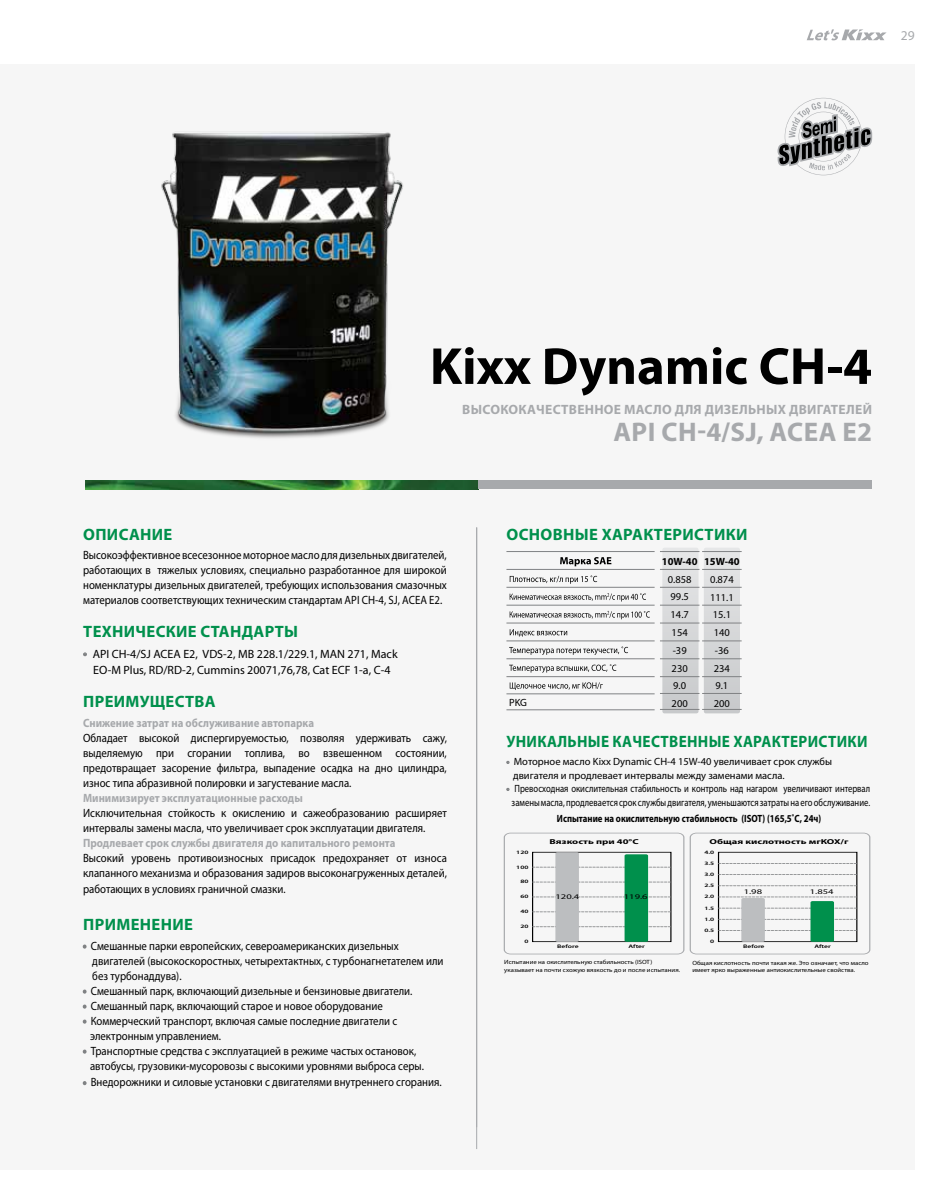
<style>
.page{position:relative;width:936px;height:1191px;background:#fff}
.page>*{position:absolute;margin:0;border:0;box-sizing:border-box;transform-origin:0 0}
.t1{font:700 52.5px "Myriad Pro";color:#000}
.t2{font:700 27px "Myriad Pro";letter-spacing:.02em;color:#a7a9ac}
.t3{font:700 16.5px "Myriad Pro";letter-spacing:.02em;color:#00904c}
.t4{font:700 16.5px "Myriad Pro";letter-spacing:.02em;color:#00904c;scale:.92 1}
.t5{font:700 13.5px "Myriad Pro";letter-spacing:.02em;color:#a7a9ac}
.t6{font:13.5px "Myriad Pro";color:#a7a9ac}
.t7{font:12px/15px "Myriad Pro";color:#000;scale:.9 1}
.t8{font:700 12px "Myriad Pro";color:#a7a9ac;scale:.9 1}
.t9{font:12px/16.5px "Myriad Pro";color:#000;text-align:center}
.t10{font:10.5px/17.7px "Myriad Pro";color:#000}
.t11{font:10.5px/13.5px "Myriad Pro";color:#000;text-align:center;scale:.82 1}
.t12{font:700 10.5px "Myriad Pro";color:#000;scale:.84 1}
.t13{font:700 10.5px "Myriad Pro";color:#000}
.t14{font:700 7.05px "Myriad Pro";color:#000;scale:1.48 1}
.t15{font:7.05px "Myriad Pro";color:#000;scale:1.48 1}
.t16{font:6.15px/7.6px "Myriad Pro";color:#000;scale:1.11 1}
.t17{font:600 5.1px/11.2px "Myriad Pro";color:#000;text-align:right;scale:1.48 1}
.s1{font-size:13.5px;color:#808284}
.s2{color:#808284}
</style>
<div class="page">
<div style="left:0;top:64px;width:914px;height:1105px;background:#f6f6f6"></div>
<img style="left:85px;top:480px;width:393px;height:9px">
<div style="left:478px;top:480px;width:394px;height:9px;background:#a7a9ac"></div>
<svg style="left:777px;top:98px;width:95px;height:77px"></svg>
<img style="left:161px;top:132px;width:242px;height:306px">
<svg style="left:807px;top:29px;width:79px;height:11px"></svg>
<svg style="left:83px;top:652px;width:4px;height:4px"></svg>
<svg style="left:83px;top:944px;width:4px;height:4px"></svg>
<svg style="left:83px;top:989px;width:4px;height:4px"></svg>
<svg style="left:83px;top:1004px;width:4px;height:4px"></svg>
<svg style="left:83px;top:1019px;width:4px;height:4px"></svg>
<svg style="left:83px;top:1049px;width:4px;height:4px"></svg>
<svg style="left:83px;top:1081px;width:4px;height:4px"></svg>
<hr style="left:476px;top:527px;width:1px;height:622px;background:#a7a9ac">
<svg style="left:503px;top:832px;width:367px;height:122px"></svg>
<hr style="left:506px;top:569px;width:148px;height:1px;background:#808284">
<hr style="left:506px;top:551px;width:148px;height:1px;background:#808284">
<hr style="left:506px;top:676px;width:148px;height:1px;background:#808284">
<hr style="left:506px;top:693px;width:148px;height:1px;background:#808284">
<hr style="left:506px;top:709px;width:148px;height:1px;background:#808284">
<hr style="left:506px;top:587px;width:148px;height:1px;background:#808284">
<hr style="left:506px;top:605px;width:148px;height:1px;background:#808284">
<hr style="left:506px;top:622px;width:148px;height:1px;background:#808284">
<hr style="left:506px;top:640px;width:148px;height:1px;background:#808284">
<hr style="left:506px;top:658px;width:148px;height:1px;background:#808284">
<svg style="left:662px;top:548px;width:78px;height:165px;background:#d7d8da"></svg>
<hr style="left:702px;top:569px;width:39px;height:1px;background:#808284">
<hr style="left:702px;top:551px;width:39px;height:1px;background:#808284">
<hr style="left:702px;top:676px;width:39px;height:1px;background:#808284">
<hr style="left:702px;top:587px;width:39px;height:1px;background:#808284">
<hr style="left:702px;top:605px;width:39px;height:1px;background:#808284">
<hr style="left:702px;top:622px;width:39px;height:1px;background:#808284">
<hr style="left:702px;top:640px;width:39px;height:1px;background:#808284">
<hr style="left:702px;top:658px;width:39px;height:1px;background:#808284">
<hr style="left:702px;top:693px;width:39px;height:1px;background:#808284">
<hr style="left:702px;top:709px;width:39px;height:1px;background:#808284">
<hr style="left:660px;top:569px;width:39px;height:1px;background:#808284">
<hr style="left:660px;top:551px;width:39px;height:1px;background:#808284">
<hr style="left:660px;top:676px;width:39px;height:1px;background:#808284">
<hr style="left:660px;top:693px;width:39px;height:1px;background:#808284">
<hr style="left:660px;top:709px;width:39px;height:1px;background:#808284">
<hr style="left:660px;top:587px;width:39px;height:1px;background:#808284">
<hr style="left:660px;top:605px;width:39px;height:1px;background:#808284">
<hr style="left:660px;top:622px;width:39px;height:1px;background:#808284">
<hr style="left:660px;top:640px;width:39px;height:1px;background:#808284">
<hr style="left:660px;top:658px;width:39px;height:1px;background:#808284">
<svg style="left:560px;top:557px;width:51px;height:9px"></svg>
<svg style="left:509px;top:575px;width:88px;height:9px"></svg>
<svg style="left:509px;top:593px;width:137px;height:8px"></svg>
<svg style="left:509px;top:611px;width:140px;height:8px"></svg>
<svg style="left:509px;top:629px;width:58px;height:7px"></svg>
<svg style="left:509px;top:646px;width:119px;height:9px"></svg>
<svg style="left:509px;top:664px;width:107px;height:9px"></svg>
<svg style="left:509px;top:682px;width:93px;height:8px"></svg>
<p class="t6" style="left:900px;top:27px;width:15px">29</p>
<h1 class="t1" style="left:430px;top:332px;width:443px">Kixx Dynamic CH-4</h1>
<p class="t5" style="left:462px;top:401px;width:411px">ВЫСОКОКАЧЕСТВЕННОЕ МАСЛО ДЛЯ ДИЗЕЛЬНЫХ ДВИГАТЕЛЕЙ</p>
<h2 class="t2" style="left:613px;top:414px;width:260px">API CH-4/SJ, ACEA E2</h2>
<h3 class="t3" style="left:83px;top:523px;width:91px">ОПИСАНИЕ</h3>
<p class="t7" style="left:83px;top:547px;width:405px;text-align:justify">Высокоэффективное всесезонное моторное масло для дизельных двигателей, работающих в тяжелых условиях, специально разработанное для широкой номенклатуры дизельных двигателей, требующих использования смазочных материалов соответствующих техническим стандартам API CH-4, SJ, ACEA E2.</p>
<h3 class="t3" style="left:83px;top:621px;width:216px">ТЕХНИЧЕСКИЕ СТАНДАРТЫ</h3>
<p class="t9" style="left:83px;top:645px;width:316px"><span class="s1">•</span> API CH-4/SJ ACEA E2, VDS-2, MB 228.1/229.1, MAN 271, Mack<br>EO-M Plus, RD/RD-2, Cummins 20071,76,78, Cat ECF 1-a, C-4</p>
<h3 class="t3" style="left:83px;top:691px;width:134px">ПРЕИМУЩЕСТВА</h3>
<p class="t8" style="left:83px;top:715px;width:258px">Снижение затрат на обслуживание автопарка</p>
<p class="t7" style="left:83px;top:730px;width:405px;text-align:justify">Обладает высокой диспергируемостью, позволяя удерживать сажу, выделяемую при сгорании топлива, во взвешенном состоянии, предотвращает засорение фильтра, выпадение осадка на дно цилиндра, износ типа абразивной полировки и загустевание масла.</p>
<p class="t8" style="left:83px;top:790px;width:245px">Минимизирует эксплуатационные расходы</p>
<p class="t7" style="left:83px;top:805px;width:405px">Исключительная стойкость к окислению и сажеобразованию расширяет интервалы замены масла, что увеличивает срок эксплуатации двигателя.</p>
<p class="t8" style="left:83px;top:835px;width:348px">Продлевает срок службы двигателя до капитального ремонта</p>
<p class="t7" style="left:83px;top:850px;width:405px">Высокий уровень противоизносных присадок предохраняет от износа клапанного механизма и образования задиров высоконагруженных деталей,</p>
<p class="t7" style="left:83px;top:881px;width:226px">работающих в условиях граничной смазки.</p>
<h3 class="t3" style="left:83px;top:914px;width:111px">ПРИМЕНЕНИЕ</h3>
<p class="t7" style="left:92px;top:938px;width:392px;text-indent:-9px"><span class="s2">•</span> Смешанные парки европейских, североамериканских дизельных двигателей (высокоскоростных, четырехтактных, с турбонагнетателем или без турбонаддува).</p>
<p class="t7" style="left:83px;top:983px;width:367px"><span class="s2">•</span> Смешанный парк, включающий дизельные и бензиновые двигатели.</p>
<p class="t7" style="left:83px;top:998px;width:334px"><span class="s2">•</span> Смешанный парк, включающий старое и новое оборудование</p>
<p class="t7" style="left:90px;top:1013px;width:343px;text-indent:-7px"><span class="s2">•</span> Коммерческий транспорт, включая самые последние двигатели с электронным управлением.</p>
<p class="t7" style="left:90px;top:1043px;width:372px;text-indent:-7px"><span class="s2">•</span> Транспортные средства с эксплуатацией в режиме частых остановок, автобусы, грузовики-мусоровозы с высокими уровнями выброса серы.</p>
<p class="t7" style="left:83px;top:1074px;width:400px"><span class="s2">•</span> Внедорожники и силовые установки с двигателями внутреннего сгорания.</p>
<h3 class="t3" style="left:506px;top:523px;width:242px">ОСНОВНЫЕ ХАРАКТЕРИСТИКИ</h3>
<p class="t10" style="left:509px;top:693px;width:19px">PKG</p>
<p class="t13" style="left:661px;top:554px;width:37px">10W-40</p>
<p class="t10" style="left:667px;top:570px;width:25px">0.858<br>99.5<br>14.7<br>154 -39<br>230<br>9.0<br>200</p>
<p class="t13" style="left:704px;top:554px;width:37px">15W-40</p>
<p class="t10" style="left:710px;top:570px;width:25px;text-align:center">0.874<br>111.1<br>15.1<br>140 -36<br>234<br>9.1<br>200</p>
<h3 class="t4" style="left:506px;top:731px;width:394px">УНИКАЛЬНЫЕ КАЧЕСТВЕННЫЕ ХАРАКТЕРИСТИКИ</h3>
<p class="t10" style="left:513px;top:754px;width:320px;line-height:13.5px;text-indent:-7px"><span class="s2">•</span> Моторное масло Kixx Dynamic CH-4 15W-40 увеличивает срок службы двигателя и продлевает интервалы между заменами масла.</p>
<p class="t11" style="left:506px;top:781px;width:445px"><span class="s2">•</span> Превосходная окислительная стабильность и контроль над нагаром увеличивают интервал замены масла, продлевается срок службы двигателя, уменьшаются затраты на его обслуживание.</p>
<p class="t12" style="left:557px;top:812px;width:316px">Испытание на окислительную стабильность (ISOT) (165,5˚C, 24ч)</p>
<p class="t14" style="left:549px;top:836px;width:62px">Вязкость при 40°C</p>
<p class="t14" style="left:709px;top:837px;width:95px">Общая кислотность мгКОХ/г</p>
<p class="t17" style="left:516px;top:846px;width:10px">120</p>
<p class="t17" style="left:516px;top:861px;width:10px">100</p>
<p class="t17" style="left:520px;top:876px;width:7px">80</p>
<p class="t17" style="left:520px;top:891px;width:7px">60</p>
<p class="t17" style="left:520px;top:905px;width:7px">40</p>
<p class="t17" style="left:520px;top:920px;width:7px">20</p>
<p class="t17" style="left:524px;top:935px;width:4px">0</p>
<p class="t17" style="left:557px;top:940px;width:16px">Before</p>
<p class="t17" style="left:628px;top:940px;width:13px">After</p>
<p class="t17" style="left:704px;top:846px;width:8px">4.0</p>
<p class="t17" style="left:704px;top:868px;width:8px">3.0</p>
<p class="t17" style="left:704px;top:857px;width:8px">3.5</p>
<p class="t17" style="left:704px;top:891px;width:8px">2.0</p>
<p class="t17" style="left:704px;top:879px;width:8px">2.5</p>
<p class="t17" style="left:704px;top:902px;width:8px">1.5<br>1.0<br>0.5<br>0</p>
<p class="t15" style="left:743px;top:886px;width:14px">1.98</p>
<p class="t15" style="left:809px;top:886px;width:18px">1.854</p>
<p class="t15" style="left:555px;top:892px;width:18px">120.4</p>
<p class="t15" style="left:623px;top:892px;width:18px">119.6</p>
<p class="t17" style="left:743px;top:940px;width:16px">Before</p>
<p class="t17" style="left:814px;top:940px;width:13px">After</p>
<p class="t16" style="left:504px;top:958px;width:160px">Испытание на окислительную стабильность (ISOT) указывает на почти схожую вязкость до и после испытания.</p>
<p class="t16" style="left:692px;top:958px;width:160px">Общая кислотность почти такая же. Это означает, что масло имеет ярко выраженные антиокислительные свойства.</p>
</div>
